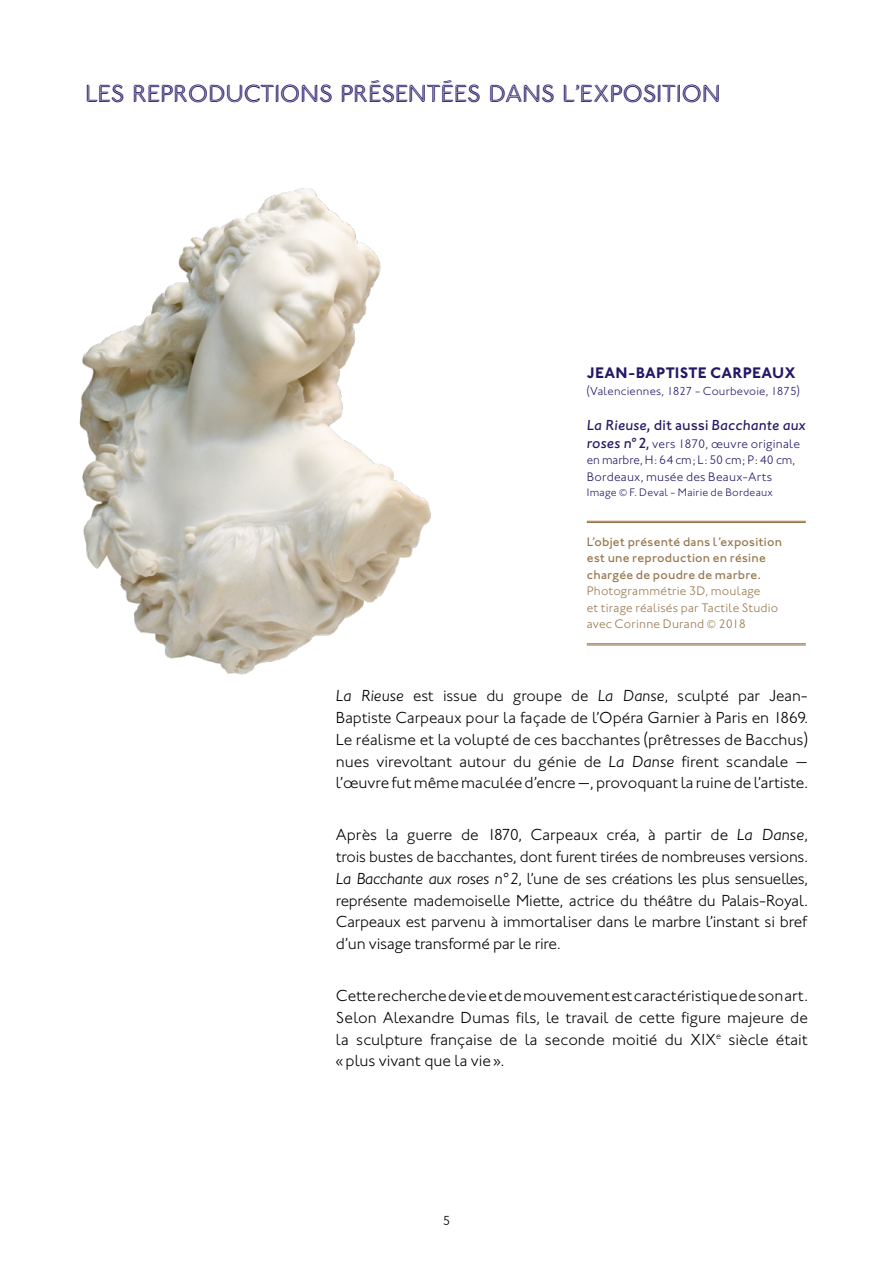
<style>
.page{position:relative;width:893px;height:1263px;background:#fff}
.page>*{position:absolute;margin:0;border:0;box-sizing:border-box;transform-origin:0 0}
._1-titres_inline{font:25.5px "Johnston ITC MBAL Medium";letter-spacing:-.02em;color:#241866}
._1-texte_courant{font:300 16.5px/21.8px "Johnston ITC";letter-spacing:-.005em;color:#000;text-align:justify}
.t1{font:700 15.75px "Johnston ITC";letter-spacing:.015em;color:#241866}
.t2{font:italic 500 15px "Johnston ITC Pro";letter-spacing:.015em;color:#241866}
.t3{font:300 13.5px "Johnston ITC";color:#000}
.t4{font:500 12.75px/16.5px "Johnston ITC";letter-spacing:.015em;color:#96754b}
.t5{font:300 12.75px/16.5px "Johnston ITC";letter-spacing:.015em;color:#241866}
.t6{font:300 12px "Johnston ITC";letter-spacing:.015em;color:#241866}
.t7{font:300 11.25px "Johnston ITC";letter-spacing:.02em;color:#241866}
.s1{font-family:"Johnston ITC";font-style:normal}
.s2{font-family:"Johnston ITC Pro";font-weight:500;font-style:italic;font-size:15px}
.s3{font-family:"Johnston ITC Pro";font-weight:500;font-style:italic}
.s4{font-weight:300}
.s5{font-family:"Johnston ITC Pro";font-style:italic}
</style>
<div class="page">
<hr style="left:587px;top:521px;width:219px;height:1px;background:#96754b">
<hr style="left:587px;top:522px;width:219px;height:1px;background:#96754b">
<hr style="left:587px;top:643px;width:219px;height:1px;background:#96754b">
<hr style="left:587px;top:645px;width:219px;height:1px;background:#96754b">
<img style="left:79px;top:188px;width:352px;height:487px">
<p class="_1-titres_inline" style="left:85px;top:80px;width:637px">LES REPRODUCTIONS PRÉSENTÉES DANS L’EXPOSITION</p>
<p class="t1" style="left:587px;top:363px;width:210px">JEAN-BAPTISTE CARPEAUX</p>
<p class="t6" style="left:587px;top:383px;width:215px">(Valenciennes, 1827 - Courbevoie, 1875)</p>
<p class="t2" style="left:587px;top:416px;width:221px">La Rieuse, <span class="s1">dit aussi</span> Bacchante aux</p>
<p class="t5" style="left:587px;top:435px;width:215px"><span class="s2">roses n°2</span><span class="s3">,</span> vers 1870, œuvre originale en marbre, H: 64 cm; L: 50 cm; P: 40 cm,<br>Bordeaux, musée des Beaux-Arts</p>
<p class="t7" style="left:587px;top:485px;width:188px">Image © F. Deval - Mairie de Bordeaux</p>
<p class="t4" style="left:587px;top:533px;width:197px">L’objet présenté dans l’exposition est une reproduction en résine chargée de poudre de marbre.<br><span class="s4">Photogrammétrie 3D, moulage<br>et tirage réalisés par Tactile Studio avec Corinne Durand © 2018</span></p>
<p class="_1-texte_courant" style="left:336px;top:685px;width:474px"><span class="s5">La Rieuse</span> est issue du groupe de <span class="s5">La Danse</span>, sculpté par Jean-Baptiste Carpeaux pour la façade de l’Opéra Garnier à Paris en 1869.<br>Le réalisme et la volupté de ces bacchantes (prêtresses de Bacchus) nues virevoltant autour du génie de <span class="s5">La Danse</span> firent scandale — l’œuvre fut même maculée d’encre —, provoquant la ruine de l’artiste.</p>
<p class="_1-texte_courant" style="left:336px;top:824px;width:473px">Après la guerre de 1870, Carpeaux créa, à partir de <span class="s5">La Danse</span>, trois bustes de bacchantes, dont furent tirées de nombreuses versions.<br><span class="s5">La Bacchante aux roses n°2</span>, l’une de ses créations les plus sensuelles, représente mademoiselle Miette, actrice du théâtre du Palais-Royal.<br>Carpeaux est parvenu à immortaliser dans le marbre l’instant si bref d’un visage transformé par le rire.</p>
<p class="_1-texte_courant" style="left:336px;top:985px;width:473px">Cette recherche de vie et de mouvement est caractéristique de son art.<br>Selon Alexandre Dumas fils, le travail de cette figure majeure de la sculpture française de la seconde moitié du XIX<sup>e</sup> siècle était «plus vivant que la vie».</p>
<p class="t3" style="left:443px;top:1213px;width:9px">5</p>
</div>
